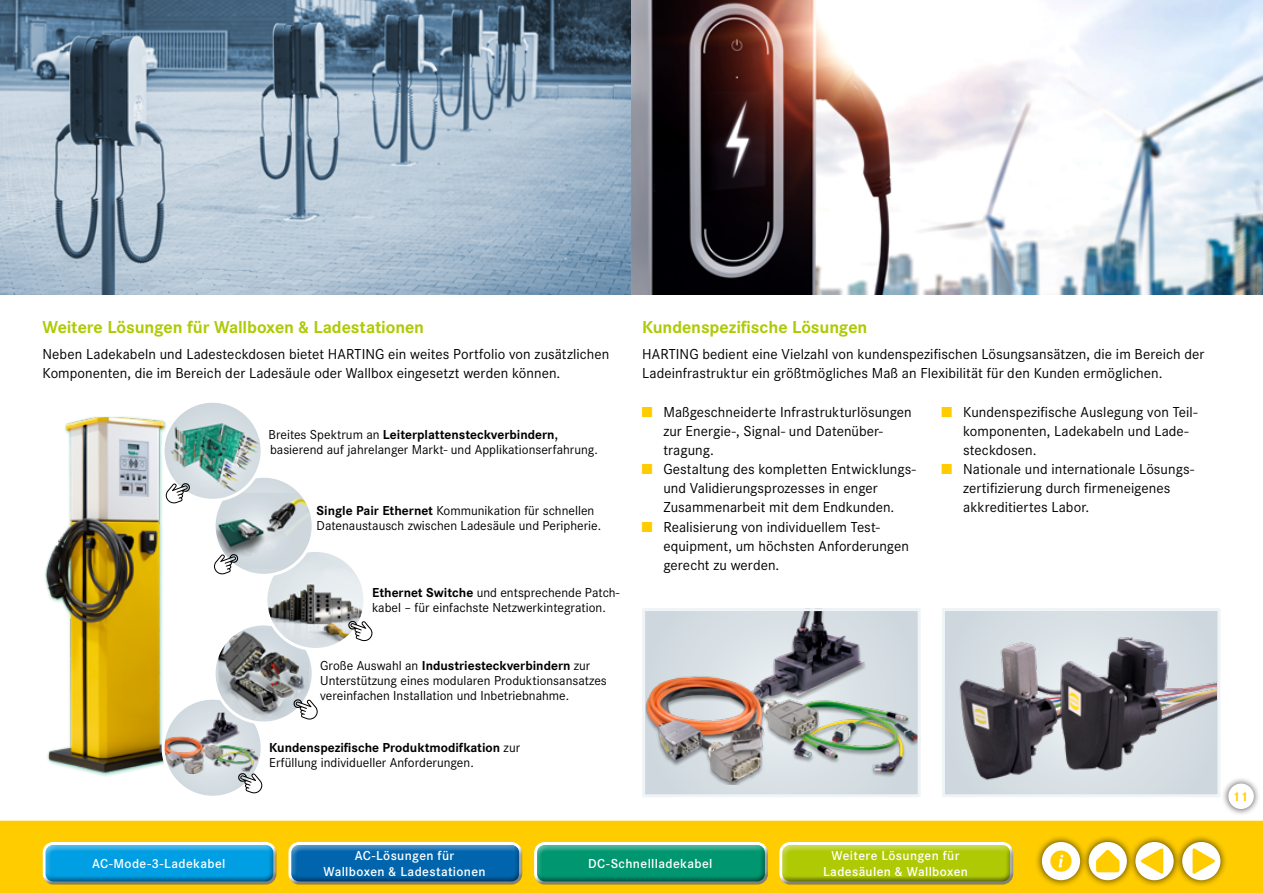
<style>
.page{position:relative;width:1263px;height:893px;background:#fff}
.page>*{position:absolute;margin:0;border:0;box-sizing:border-box;transform-origin:0 0}
.CD_HARTING___Subline{font:700 18px "Corporate S Pro";letter-spacing:-.005em;color:#afca05}
.CD_HARTING_-_Copy{font:15px/19.2px "Corporate S Pro";letter-spacing:.005em;color:#000}
.CD_HARTING_-_Copy-2{font:13.5px/15px "Corporate S Pro";color:#000}
.t1{font:600 13.5px/16.2px "Corporate S Pro";letter-spacing:.025em;color:#fff;text-align:center}
.t2{font:700 13.5px "Corporate S Pro";color:#fc0}
.s1{color:#fc0}
.s2{font-weight:700}
.s3{font-weight:600}
</style>
<div class="page">
<div style="left:0;top:821px;width:1263px;height:72px;background:#fc0"></div>
<div style="left:1221px;top:776px;width:40px;height:40px;background:#000;opacity:.75"></div>
<div style="left:1228px;top:783px;width:26px;height:26px;background:#fff;border-radius:50%"></div>
<img style="left:0;top:0;width:1263px;height:294px">
<div style="left:33px;top:833px;width:249px;height:51px;background:#fc0"></div>
<div style="left:37px;top:842px;width:248px;height:51px;background:#000;opacity:.5"></div>
<div style="left:279px;top:833px;width:249px;height:51px;background:#fc0"></div>
<div style="left:283px;top:842px;width:248px;height:51px;background:#000;opacity:.5"></div>
<div style="left:525px;top:833px;width:248px;height:51px;background:#fc0"></div>
<div style="left:529px;top:842px;width:248px;height:51px;background:#000;opacity:.5"></div>
<div style="left:770px;top:833px;width:249px;height:51px;background:#fc0"></div>
<div style="left:774px;top:842px;width:248px;height:51px;background:#000;opacity:.5"></div>
<div style="left:1081px;top:835px;width:53px;height:53px;background:#000;opacity:.75"></div>
<div style="left:1089px;top:842px;width:38px;height:38px;background:#fff;border-radius:50%"></div>
<svg style="left:1096px;top:850px;width:23px;height:22px"></svg>
<div style="left:1035px;top:835px;width:53px;height:53px;background:#000;opacity:.75"></div>
<div style="left:1042px;top:842px;width:38px;height:38px;background:#fff;border-radius:50%"></div>
<svg style="left:1050px;top:850px;width:21px;height:22px"></svg>
<div style="left:1174px;top:834px;width:53px;height:53px;background:#000;opacity:.75"></div>
<div style="left:1182px;top:842px;width:38px;height:38px;background:#fff;border-radius:50%"></div>
<svg style="left:1192px;top:848px;width:23px;height:26px"></svg>
<div style="left:1128px;top:835px;width:53px;height:53px;background:#000;opacity:.75"></div>
<div style="left:1135px;top:842px;width:39px;height:38px;background:#fff;border-radius:50%"></div>
<svg style="left:1141px;top:848px;width:22px;height:26px"></svg>
<div style="left:644px;top:610px;width:275px;height:186px;background:#d4dde2"></div>
<img style="left:646px;top:612px;width:271px;height:173px">
<div style="left:642px;top:608px;width:279px;height:189px;border:3px solid #eff4f7"></div>
<div style="left:943px;top:610px;width:276px;height:186px;background:#d4dde2"></div>
<img style="left:959px;top:642px;width:89px;height:139px">
<div style="left:942px;top:608px;width:278px;height:189px;border:3px solid #eff4f7"></div>
<img style="left:1048px;top:637px;width:168px;height:134px">
<img style="left:45px;top:418px;width:118px;height:358px">
<svg style="left:163px;top:698px;width:99px;height:99px;background:#d7dfe3"></svg>
<img style="left:163px;top:713px;width:95px;height:61px">
<div style="left:162px;top:697px;width:102px;height:102px;border:3px solid #fff;border-radius:50%"></div>
<svg style="left:214px;top:624px;width:99px;height:99px"></svg>
<img style="left:218px;top:628px;width:91px;height:91px">
<div style="left:213px;top:622px;width:102px;height:102px;border:3px solid #fff;border-radius:50%"></div>
<img style="left:266px;top:550px;width:99px;height:99px;border-radius:50px">
<div style="left:264px;top:549px;width:102px;height:102px;border:3px solid #fff;border-radius:50%"></div>
<svg style="left:214px;top:476px;width:99px;height:99px"></svg>
<img style="left:217px;top:493px;width:92px;height:76px">
<div style="left:213px;top:475px;width:102px;height:102px;border:3px solid #fff;border-radius:50%"></div>
<img style="left:163px;top:404px;width:99px;height:96px">
<div style="left:162px;top:400px;width:102px;height:102px;border:3px solid #fff;border-radius:50%"></div>
<svg style="left:214px;top:553px;width:25px;height:22px"></svg>
<svg style="left:166px;top:483px;width:24px;height:21px"></svg>
<svg style="left:293px;top:699px;width:25px;height:21px"></svg>
<svg style="left:348px;top:620px;width:25px;height:21px"></svg>
<svg style="left:238px;top:772px;width:24px;height:22px"></svg>
<p class="CD_HARTING___Subline" style="left:43px;top:313px;width:383px">Weitere Lösungen für Wallboxen &amp; Ladestationen</p>
<p class="CD_HARTING_-_Copy" style="left:43px;top:344px;width:568px">Neben Ladekabeln und Ladesteckdosen bietet HARTING ein weites Portfolio von zusätzlichen<br>Komponenten, die im Bereich der Ladesäule oder Wallbox eingesetzt werden können.</p>
<p class="CD_HARTING___Subline" style="left:642px;top:313px;width:227px">Kundenspezifische Lösungen</p>
<p class="CD_HARTING_-_Copy" style="left:642px;top:344px;width:564px">HARTING bedient eine Vielzahl von kundenspezifischen Lösungsansätzen, die im Bereich der<br>Ladeinfrastruktur ein größtmögliches Maß an Flexibilität für den Kunden ermöglichen.</p>
<p class="CD_HARTING_-_Copy" style="left:663px;top:401px;width:250px;text-indent:-21px"><span class="s1">■</span> Maßgeschneiderte Infrastrukturlösungen zur Energie-, Signal- und Datenüber&shy;tragung.</p>
<p class="CD_HARTING_-_Copy" style="left:663px;top:458px;width:254px;text-indent:-21px"><span class="s1">■</span> Gestaltung des kompletten Entwicklungs&shy;und Validierungsprozesses in enger<br>Zusammenarbeit mit dem Endkunden.</p>
<p class="CD_HARTING_-_Copy" style="left:663px;top:516px;width:247px;text-indent:-21px"><span class="s1">■</span> Realisierung von individuellem Test&shy;equipment, um höchsten Anforderungen gerecht zu werden.</p>
<p class="CD_HARTING_-_Copy" style="left:963px;top:401px;width:236px;text-indent:-21px"><span class="s1">■</span> Kundenspezifische Auslegung von Teil&shy;komponenten, Ladekabeln und Lade&shy;steckdosen.</p>
<p class="CD_HARTING_-_Copy" style="left:942px;top:458px;width:254px;text-align:center"><span class="s1">■</span> Nationale und internationale Lösungs&shy;zertifizierung durch firmeneigenes</p>
<p class="CD_HARTING_-_Copy-2" style="left:269px;top:426px;width:331px">Breites Spektrum an <span class="s2">Leiterplattensteckverbindern</span><span class="s3">, </span>basierend auf jahrelanger Markt- und Applikationserfahrung.</p>
<p class="CD_HARTING_-_Copy-2" style="left:317px;top:502px;width:279px"><span class="s2">Single Pair Ethernet</span> Kommunikation für schnellen</p>
<p class="CD_HARTING_-_Copy" style="left:963px;top:497px;width:128px">akkreditiertes Labor.</p>
<p class="CD_HARTING_-_Copy-2" style="left:317px;top:517px;width:286px">Datenaustausch zwischen Ladesäule und Peripherie.</p>
<p class="CD_HARTING_-_Copy-2" style="left:372px;top:584px;width:249px"><span class="s2">Ethernet Switche</span> und entsprechende Patch&shy;kabel – für einfachste Netzwerkintegration.</p>
<p class="CD_HARTING_-_Copy-2" style="left:320px;top:657px;width:288px">Große Auswahl an <span class="s2">Industriesteckverbindern</span> zur<br>Unterstützung eines modularen Produktionsansatzes vereinfachen Installation und Inbetriebnahme.</p>
<p class="CD_HARTING_-_Copy-2" style="left:269px;top:739px;width:252px"><span class="s2">Kundenspezifische Produktmodifkation</span> zur<br>Erfüllung individueller Anforderungen.</p>
<p class="t1" style="left:92px;top:854px;width:135px">AC-Mode-3-Ladekabel</p>
<p class="t1" style="left:323px;top:846px;width:164px">AC-Lösungen für<br>Wallboxen &amp; Ladestationen</p>
<p class="t1" style="left:588px;top:854px;width:126px">DC-Schnellladekabel</p>
<p class="t1" style="left:823px;top:846px;width:146px">Weitere Lösungen für<br>Ladesäulen &amp; Wallboxen</p>
<p class="t2" style="left:1232px;top:786px;width:17px">11</p>
</div>
